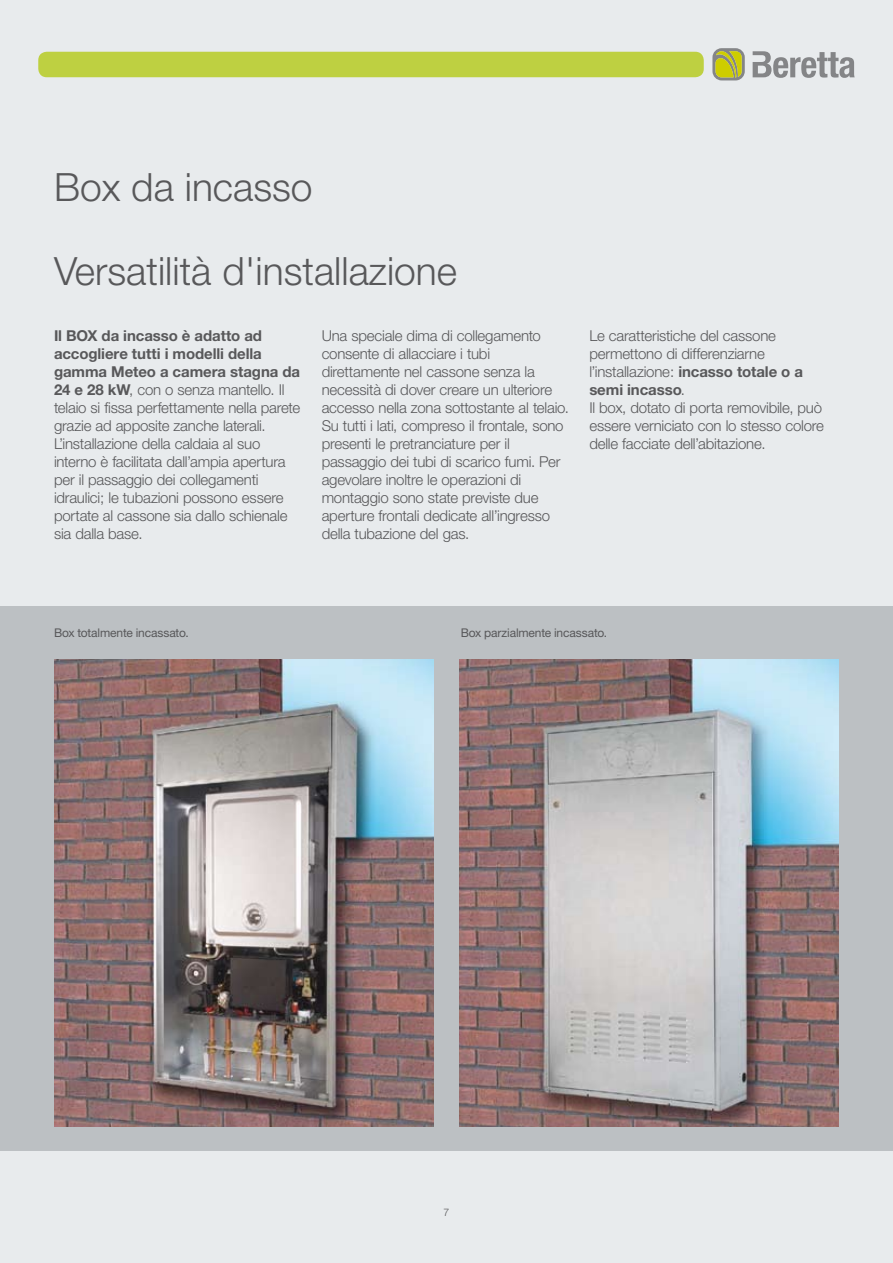
<style>
.page{position:relative;width:893px;height:1263px;background:#e8ebed}
.page>*{position:absolute;margin:0;border:0;box-sizing:border-box;transform-origin:0 0}
.t1{font:300 39px/84px "Helvetica Neue";color:#58585a}
.t2{font:300 15px/18px "Helvetica Neue";letter-spacing:-.015em;color:#58585a}
.t3{font:12px "Helvetica Neue";letter-spacing:-.01em;color:#58585a}
.t4{font:300 10.5px "Helvetica Neue";color:#58585a}
.s1{font-weight:700}
</style>
<div class="page">
<div style="left:0;top:606px;width:893px;height:544px;background:#bcc0c3"></div>
<div style="left:38px;top:52px;width:666px;height:25px;background:#bed041;border-radius:9px"></div>
<svg style="left:753px;top:51px;width:102px;height:27px"></svg>
<svg style="left:712px;top:48px;width:33px;height:32px"></svg>
<img style="left:54px;top:659px;width:380px;height:468px">
<img style="left:459px;top:659px;width:380px;height:468px">
<h1 class="t1" style="left:54px;top:144px;width:405px">Box da incasso<br>Versatilità d'installazione</h1>
<p class="t2" style="left:54px;top:327px;width:248px"><span class="s1">Il BOX da incasso è adatto ad accogliere tutti i modelli della gamma Meteo a camera stagna da 24 e 28 kW</span>, con o senza mantello. Il telaio si fissa perfettamente nella parete grazie ad apposite zanche laterali.<br>L’installazione della caldaia al suo interno è facilitata dall’ampia apertura per il passaggio dei collegamenti idraulici; le tubazioni possono essere portate al cassone sia dallo schienale sia dalla base.</p>
<p class="t2" style="left:322px;top:327px;width:249px">Una speciale dima di collegamento consente di allacciare i tubi direttamente nel cassone senza la necessità di dover creare un ulteriore accesso nella zona sottostante al telaio.<br>Su tutti i lati, compreso il frontale, sono presenti le pretranciature per il passaggio dei tubi di scarico fumi. Per agevolare inoltre le operazioni di montaggio sono state previste due aperture frontali dedicate all’ingresso della tubazione del gas.</p>
<p class="t2" style="left:589px;top:327px;width:236px">Le caratteristiche del cassone permettono di differenziarne l’installazione: <span class="s1">incasso totale o a semi incasso</span>.<br>Il box, dotato di porta removibile, può essere verniciato con lo stesso colore delle facciate dell’abitazione.</p>
<p class="t3" style="left:54px;top:625px;width:136px">Box totalmente incassato.</p>
<p class="t3" style="left:461px;top:625px;width:148px">Box parzialmente incassato.</p>
<p class="t4" style="left:444px;top:1206px;width:7px">7</p>
</div>
